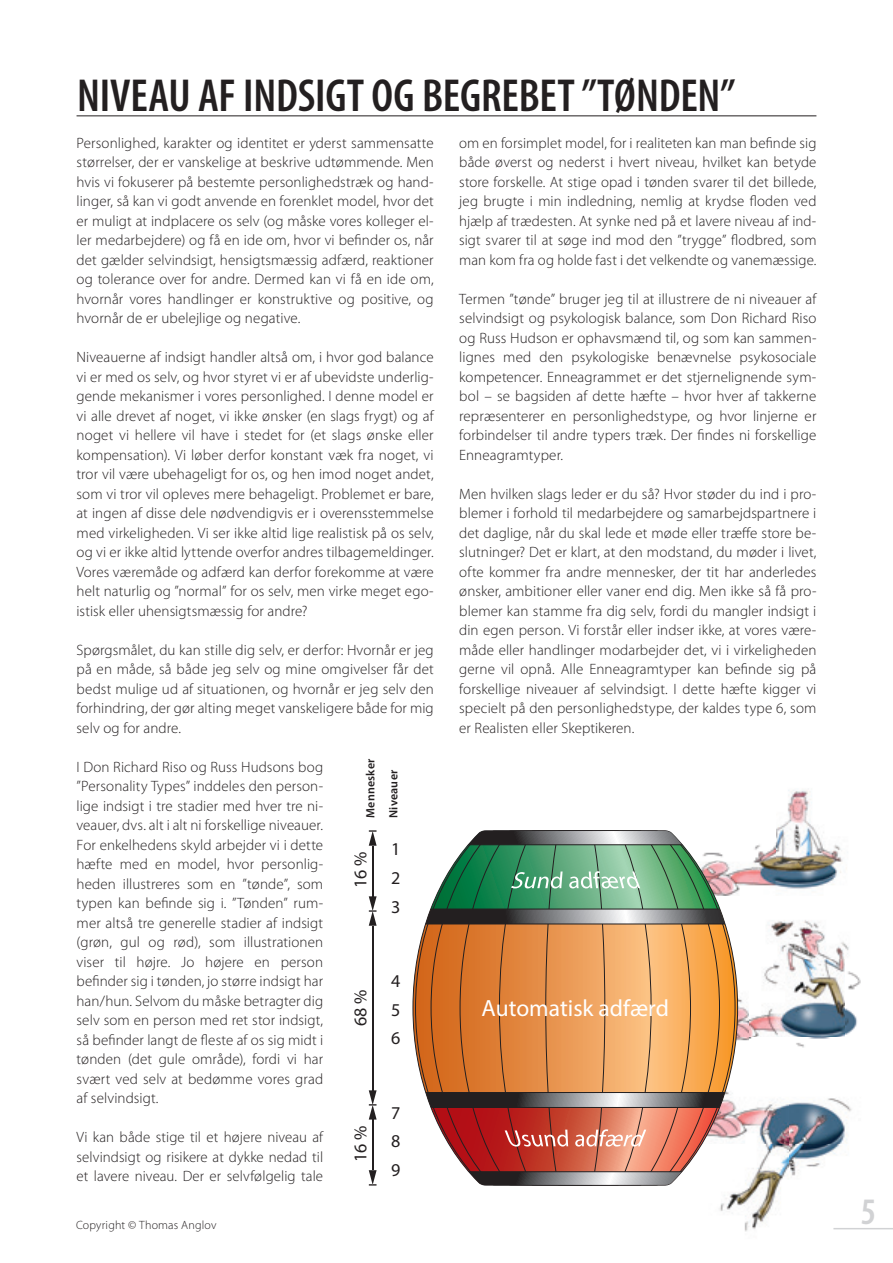
<style>
.page{position:relative;width:893px;height:1263px;background:#fff}
.page>*{position:absolute;margin:0;border:0;box-sizing:border-box;transform-origin:0 0}
.t1{font:600 condensed 46.5px "Myriad Pro";letter-spacing:-.005em;color:#231f20}
.t2{font:600 condensed 37.5px "Myriad Pro";color:#d1d2d4}
.t3{font:23.55px "Myriad Pro";color:#fff}
.t4{font:18px "Myriad Pro";color:#231f20}
.t5{font:300 15px/19.5px "Myriad Pro";letter-spacing:.005em;color:#231f20;text-align:justify}
.t6{font:300 12px "Myriad Pro";letter-spacing:.015em;color:#231f20}
.t7{font:600 12px "Myriad Pro";letter-spacing:.02em;color:#231f20}
</style>
<div class="page">
<hr style="left:77px;top:116px;width:739px;height:1px;background:#231f20">
<img style="left:719px;top:1102px;width:70px;height:130px">
<img style="left:789px;top:1098px;width:104px;height:132px">
<img style="left:845px;top:971px;width:16px;height:64px">
<img style="left:738px;top:958px;width:107px;height:80px">
<img style="left:738px;top:1038px;width:91px;height:10px">
<img style="left:738px;top:790px;width:105px;height:102px">
<img style="left:768px;top:920px;width:81px;height:38px">
<img style="left:413px;top:830px;width:325px;height:356px">
<hr style="left:372px;top:926px;width:1px;height:164px;background:#231f20">
<hr style="left:372px;top:846px;width:1px;height:50px;background:#231f20">
<svg style="left:369px;top:830px;width:8px;height:16px"></svg>
<svg style="left:369px;top:896px;width:8px;height:30px"></svg>
<hr style="left:372px;top:1119px;width:1px;height:51px;background:#231f20">
<svg style="left:369px;top:1090px;width:8px;height:29px"></svg>
<svg style="left:369px;top:1170px;width:8px;height:15px"></svg>
<hr style="left:833px;top:1228px;width:60px;height:1px;background:#d1d2d4">
<h1 class="t1" style="left:77px;top:67px;width:660px">NIVEAU AF INDSIGT OG BEGREBET ”TØNDEN”</h1>
<p class="t5" style="left:77px;top:133px;width:359px">Personlighed, karakter og identitet er yderst sammensatte størrelser, der er vanskelige at beskrive udtømmende. Men hvis vi fokuserer på bestemte personlighedstræk og hand&shy;linger, så kan vi godt anvende en forenklet model, hvor det er muligt at indplacere os selv (og måske vores kolleger el&shy;ler medarbejdere) og få en ide om, hvor vi befinder os, når det gælder selvindsigt, hensigtsmæssig adfærd, reaktioner og tolerance over for andre. Dermed kan vi få en ide om, hvornår vores handlinger er konstruktive og positive, og hvornår de er ubelejlige og negative.</p>
<p class="t5" style="left:77px;top:347px;width:359px">Niveauerne af indsigt handler altså om, i hvor god balance vi er med os selv, og hvor styret vi er af ubevidste underlig&shy;gende mekanismer i vores personlighed. I denne model er vi alle drevet af noget, vi ikke ønsker (en slags frygt) og af noget vi hellere vil have i stedet for (et slags ønske eller kompensation). Vi løber derfor konstant væk fra noget, vi tror vil være ubehageligt for os, og hen imod noget andet, som vi tror vil opleves mere behageligt. Problemet er bare, at ingen af disse dele nødvendigvis er i overensstemmelse med virkeligheden. Vi ser ikke altid lige realistisk på os selv, og vi er ikke altid lyttende overfor andres tilbagemeldinger.<br>Vores væremåde og adfærd kan derfor forekomme at være helt naturlig og ”normal” for os selv, men virke meget ego&shy;istisk eller uhensigtsmæssig for andre?</p>
<p class="t5" style="left:77px;top:640px;width:359px">Spørgsmålet, du kan stille dig selv, er derfor: Hvornår er jeg på en måde, så både jeg selv og mine omgivelser får det bedst mulige ud af situationen, og hvornår er jeg selv den forhindring, der gør alting meget vanskeligere både for mig selv og for andre.</p>
<p class="t5" style="left:77px;top:757px;width:248px">I Don Richard Riso og Russ Hudsons bog ”Personality Types” inddeles den person&shy;lige indsigt i tre stadier med hver tre ni&shy;veauer, dvs. alt i alt ni forskellige niveauer.<br>For enkelhedens skyld arbejder vi i dette hæfte med en model, hvor personlig&shy;heden illustreres som en ”tønde”, som typen kan befinde sig i. ”Tønden” rum&shy;mer altså tre generelle stadier af indsigt (grøn, gul og rød), som illustrationen viser til højre. Jo højere en person befinder sig i tønden, jo større indsigt har han/hun. Selvom du måske betragter dig selv som en person med ret stor indsigt, så befinder langt de fleste af os sig midt i tønden (det gule område), fordi vi har svært ved selv at bedømme vores grad af selvindsigt.</p>
<p class="t5" style="left:77px;top:1127px;width:248px">Vi kan både stige til et højere niveau af selvindsigt og risikere at dykke nedad til et lavere niveau. Der er selvfølgelig tale</p>
<p class="t5" style="left:459px;top:133px;width:359px">om en forsimplet model, for i realiteten kan man befinde sig både øverst og nederst i hvert niveau, hvilket kan betyde store forskelle. At stige opad i tønden svarer til det billede, jeg brugte i min indledning, nemlig at krydse floden ved hjælp af trædesten. At synke ned på et lavere niveau af ind&shy;sigt svarer til at søge ind mod den ”trygge” flodbred, som man kom fra og holde fast i det velkendte og vanemæssige.</p>
<p class="t5" style="left:459px;top:289px;width:359px">Termen ”tønde” bruger jeg til at illustrere de ni niveauer af selvindsigt og psykologisk balance, som Don Richard Riso og Russ Hudson er ophavsmænd til, og som kan sammen&shy;lignes med den psykologiske benævnelse psykosociale kompetencer. Enneagrammet er det stjernelignende sym&shy;bol – se bagsiden af dette hæfte – hvor hver af takkerne repræsenterer en personlighedstype, og hvor linjerne er forbindelser til andre typers træk. Der findes ni forskellige Enneagramtyper.</p>
<p class="t5" style="left:459px;top:484px;width:359px">Men hvilken slags leder er du så? Hvor støder du ind i pro&shy;blemer i forhold til medarbejdere og samarbejdspartnere i det daglige, når du skal lede et møde eller træffe store be&shy;slutninger? Det er klart, at den modstand, du møder i livet, ofte kommer fra andre mennesker, der tit har anderledes ønsker, ambitioner eller vaner end dig. Men ikke så få pro&shy;blemer kan stamme fra dig selv, fordi du mangler indsigt i din egen person. Vi forstår eller indser ikke, at vores være&shy;måde eller handlinger modarbejder det, vi i virkeligheden gerne vil opnå. Alle Enneagramtyper kan befinde sig på forskellige niveauer af selvindsigt. I dette hæfte kigger vi specielt på den personlighedstype, der kaldes type 6, som er Realisten eller Skeptikeren.</p>
<p class="t7" style="left:363px;top:818px;width:61px;rotate:-90deg">Mennesker</p>
<p class="t7" style="left:386px;top:818px;width:50px;rotate:-90deg">Niveauer</p>
<p class="t4" style="left:349px;top:888px;width:38px;rotate:-90deg">16 %</p>
<p class="t4" style="left:349px;top:1026px;width:38px;rotate:-90deg">68 %</p>
<h3 class="t3" style="left:482px;top:993px;width:189px">Automatisk adfærd</h3>
<h3 class="t3" style="left:493px;top:993px;width:189px">Automatisk adfærd</h3>
<h3 class="t3" style="left:504px;top:993px;width:189px">Automatisk adfærd</h3>
<p class="t4" style="left:349px;top:1162px;width:38px;rotate:-90deg">16 %</p>
<p class="t6" style="left:76px;top:1217px;width:142px">Copyright © Thomas Anglov</p>
<h2 class="t2" style="left:861px;top:1188px;width:17px">5</h2>
</div>
